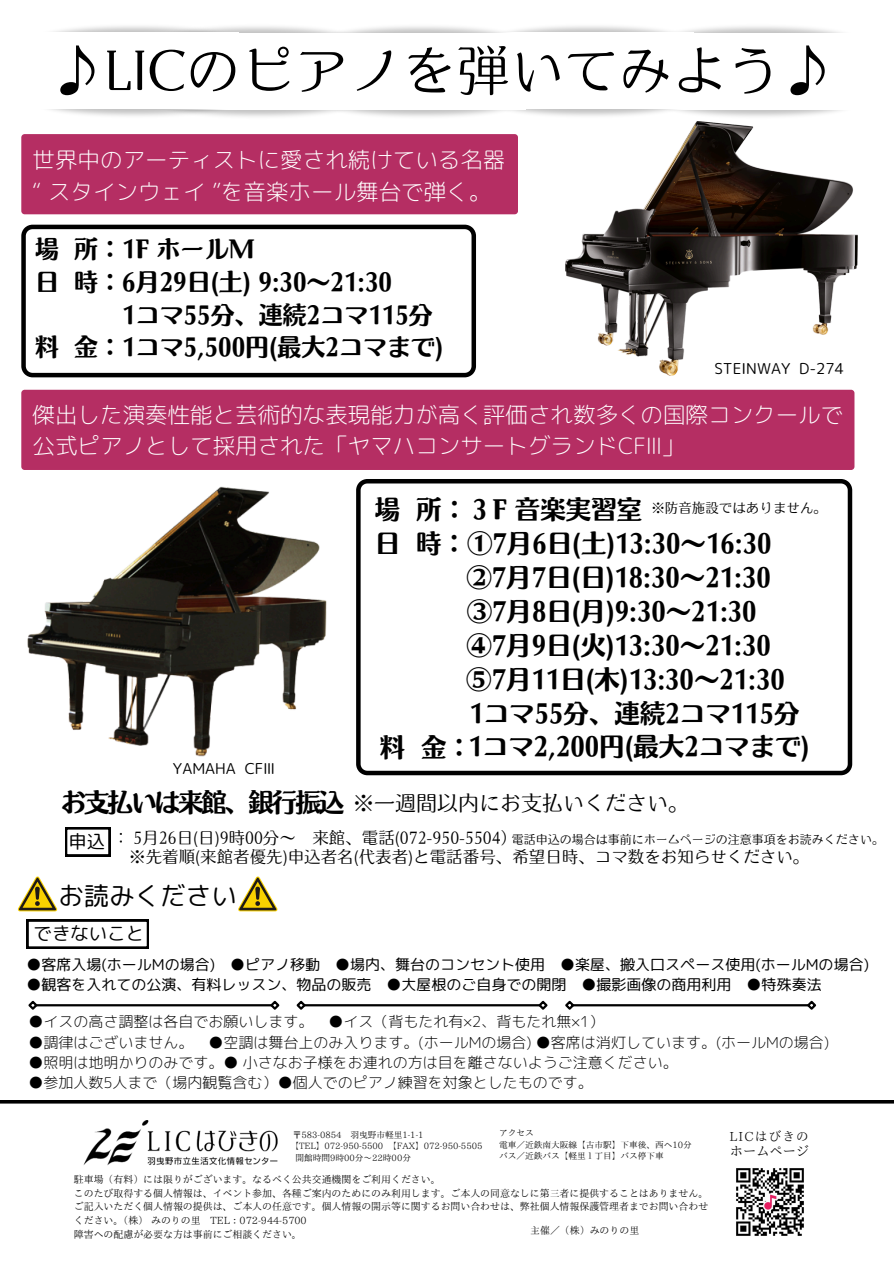
<style>
.page{position:relative;width:894px;height:1264px;background:#fff}
.page>*{position:absolute;margin:0;border:0;box-sizing:border-box;transform-origin:0 0}
.t1{font:54px "Motoya Arata Std W2 b";color:#000}
.t2{font:25.5px "Motoya Arata Std W6";color:#000}
.t3{font:25.5px "Motoya Arata Std W6";letter-spacing:-.08em;color:#000}
.t4{font:25.5px "rounded mplus 1 p regular";color:#000}
.t5{font:24px "Motoya Arata Std W6";color:#000}
.t6{font:22.5px/31.5px "rounded mplus 1 p light";color:#fff}
.t7{font:21px "Motoya Arata Std W2 b";color:#000}
.t8{font:18.45px "rounded mplus 1 p regular";color:#000}
.t9{font:16.5px "Motoya Arata Std W2 b";color:#000}
.t10{font:15px "rounded mplus 1 p light";color:#000}
.t11{font:15px "rounded mplus 1 p regular";color:#000}
.t12{font:13.5px "Motoya Arata Std W2 b";color:#000}
.t13{font:13.2px "IP Aex Mincho";color:#000}
.t14{font:12.45px "IP Aex Mincho";letter-spacing:.105em;color:#000}
.t15{font:12px "Motoya Arata Std W2 b";color:#000}
.t16{font:9.9px/13.8px "IP Aex Mincho";color:#000;text-align:justify}
.t17{font:8.7px "IP Aex Mincho";color:#000}
</style>
<div class="page">
<svg style="left:0;top:1100px;width:893px;height:4px;background:#1a1a1a"></svg>
<svg style="left:21px;top:225px;width:455px;height:152px"></svg>
<div style="left:21px;top:134px;width:496px;height:80px;background:#b52e63;border-radius:3px"></div>
<div style="left:21px;top:390px;width:833px;height:80px;background:#b52e63;border-radius:3px"></div>
<img style="left:698px;top:110px;width:143px;height:12px">
<svg style="left:27px;top:919px;width:122px;height:29px"></svg>
<svg style="left:238px;top:876px;width:39px;height:35px"></svg>
<svg style="left:18px;top:876px;width:39px;height:35px"></svg>
<hr style="left:36px;top:1004px;width:236px;height:2px;background:#000">
<svg style="left:28px;top:1000px;width:11px;height:10px"></svg>
<svg style="left:268px;top:1000px;width:12px;height:10px"></svg>
<hr style="left:304px;top:1004px;width:236px;height:2px;background:#000">
<svg style="left:296px;top:1000px;width:11px;height:10px"></svg>
<svg style="left:536px;top:1000px;width:12px;height:10px"></svg>
<hr style="left:572px;top:1004px;width:236px;height:2px;background:#000">
<svg style="left:565px;top:1000px;width:11px;height:10px"></svg>
<svg style="left:804px;top:1000px;width:13px;height:10px"></svg>
<img style="left:21px;top:454px;width:306px;height:303px">
<img style="left:565px;top:122px;width:292px;height:253px">
<img style="left:530px;top:109px;width:168px;height:20px">
<img style="left:83px;top:1120px;width:195px;height:46px">
<img style="left:736px;top:1168px;width:68px;height:68px">
<svg style="left:65px;top:827px;width:45px;height:29px"></svg>
<svg style="left:356px;top:479px;width:496px;height:296px"></svg>
<h3 class="t1" style="left:50px;top:43px;width:785px">♪LICのピアノを弾いてみよう♪</h3>
<p class="t6" style="left:33px;top:144px;width:474px">世界中のアーティストに愛され続けている名器“ スタインウェイ ”を音楽ホール舞台で弾く。</p>
<h3 class="t5" style="left:35px;top:237px;width:220px">場 所：1F ホールM</h3>
<h3 class="t5" style="left:35px;top:270px;width:358px">日 時：6月 29日 (土) 9:30～21:30</h3>
<h3 class="t5" style="left:122px;top:302px;width:312px">1コマ55分、連続2コマ115分</h3>
<h3 class="t5" style="left:35px;top:335px;width:409px">料 金：1コマ5,500円(最大2コマまで)</h3>
<h2 class="t11" style="left:714px;top:358px;width:131px">STEINWAY D-274</h2>
<h3 class="t6" style="left:33px;top:398px;width:811px">傑出した演奏性能と芸術的な表現能力が高く評価され数多くの国際コンクールで公式ピアノとして採用された「ヤマハコンサートグランドCFⅢ」</h3>
<p class="t2" style="left:375px;top:496px;width:269px">場 所：３F 音楽実習室</p>
<p class="t2" style="left:374px;top:530px;width:398px">日 時：①7月 6日 (土)13:30～16:30</p>
<p class="t12" style="left:651px;top:501px;width:177px">※防音施設ではありません。</p>
<h3 class="t11" style="left:173px;top:758px;width:103px">YAMAHA CFⅢ</h3>
<p class="t2" style="left:466px;top:564px;width:306px">②7月 7日 (日)18:30～21:30</p>
<p class="t2" style="left:466px;top:598px;width:291px">③7月 8日 (月 )9:30～21:30</p>
<p class="t2" style="left:466px;top:632px;width:306px">④7月 9日 (火)13:30～21:30</p>
<p class="t2" style="left:466px;top:666px;width:320px">⑤7月 11日 (木)13:30～21:30</p>
<p class="t2" style="left:469px;top:700px;width:331px">1コマ55分、連続2コマ115分</p>
<p class="t2" style="left:380px;top:733px;width:431px">料 金：1コマ2,200円(最大2コマまで)</p>
<h3 class="t3" style="left:61px;top:789px;width:285px">お支払いは来館、銀行振込</h3>
<h3 class="t7" style="left:353px;top:792px;width:337px">※一週間以内にお支払いください。</h3>
<p class="t8" style="left:68px;top:827px;width:38px">申込</p>
<p class="t9" style="left:113px;top:829px;width:406px">： 5月 26日 (日 )9時00分～ 来館、電話(072-950-5504）</p>
<p class="t9" style="left:129px;top:848px;width:681px">※先着順(来館者優先)申込者名(代表者)と電話番号、希望日時、コマ数をお知らせください。</p>
<p class="t15" style="left:511px;top:833px;width:374px">電話申込の場合は事前にホームページの注意事項をお読みください。</p>
<p class="t4" style="left:58px;top:877px;width:180px">お読みください</p>
<p class="t8" style="left:34px;top:919px;width:112px">できないこと</p>
<p class="t11" style="left:26px;top:953px;width:844px">●客席入場(ホールMの場合) ●ピアノ移動 ●場内、舞台のコンセント使用 ●楽屋、搬入口スペース使用(ホールMの場合)</p>
<p class="t11" style="left:26px;top:973px;width:796px">●観客を入れての公演、有料レッスン、物品の販売 ●大屋根のご自身での開閉 ●撮影画像の商用利用 ●特殊奏法</p>
<h1 class="t10" style="left:28px;top:1011px;width:577px">●イスの高さ調整は各自でお願いします。 ●イス（背もたれ有×2、背もたれ無×1）</h1>
<p class="t10" style="left:28px;top:1031px;width:802px">●調律はございません。 ●空調は舞台上のみ入ります。(ホールMの場合) ●客席は消灯しています。(ホールMの場合)</p>
<h6 class="t10" style="left:28px;top:1051px;width:650px">●照明は地明かりのみです。● 小さなお子様をお連れの方は目を離さないようご注意ください。</h6>
<h2 class="t10" style="left:28px;top:1072px;width:565px">●参加人数5人まで（場内観覧含む）●個人でのピアノ練習を対象としたものです。</h2>
<p class="t17" style="left:293px;top:1129px;width:132px">〒583-0854 羽曳野市軽里1-1-1</p>
<p class="t17" style="left:290px;top:1141px;width:193px">【TEL】072-950-5500 【FAX】072-950-5505</p>
<h4 class="t17" style="left:295px;top:1153px;width:117px">開館時間9時00分～ 22時00分</h4>
<p class="t17" style="left:499px;top:1128px;width:36px">アクセス</p>
<p class="t17" style="left:499px;top:1139px;width:194px">電車／近鉄南大阪線【古市駅】下車後、西へ10分</p>
<p class="t17" style="left:499px;top:1151px;width:165px">バス／近鉄バス【軽里１丁目】バス停下車</p>
<h3 class="t16" style="left:74px;top:1171px;width:368px">駐車場（有料）には限りがございます。なるべく公共交通機関をご利用ください。</h3>
<p class="t16" style="left:74px;top:1185px;width:635px">このたび取得する個人情報は、イベント参加、各種ご案内のためにのみ利用します。ご本人の同意なしに第三者に提供することはありません。ご記入いただく個人情報の提供は、ご本人の任意です。個人情報の開示等に関するお問い合わせは、弊社個人情報保護管理者までお問い合わせください。（株）みのりの里 TEL：072-944-5700</p>
<h3 class="t16" style="left:74px;top:1227px;width:229px">障害への配慮が必要な方は事前にご相談ください。</h3>
<p class="t16" style="left:530px;top:1222px;width:109px">主催／（株）みのりの里</p>
<h6 class="t14" style="left:729px;top:1130px;width:81px">LICはびきの</h6>
<p class="t13" style="left:729px;top:1144px;width:80px">ホームページ</p>
</div>
